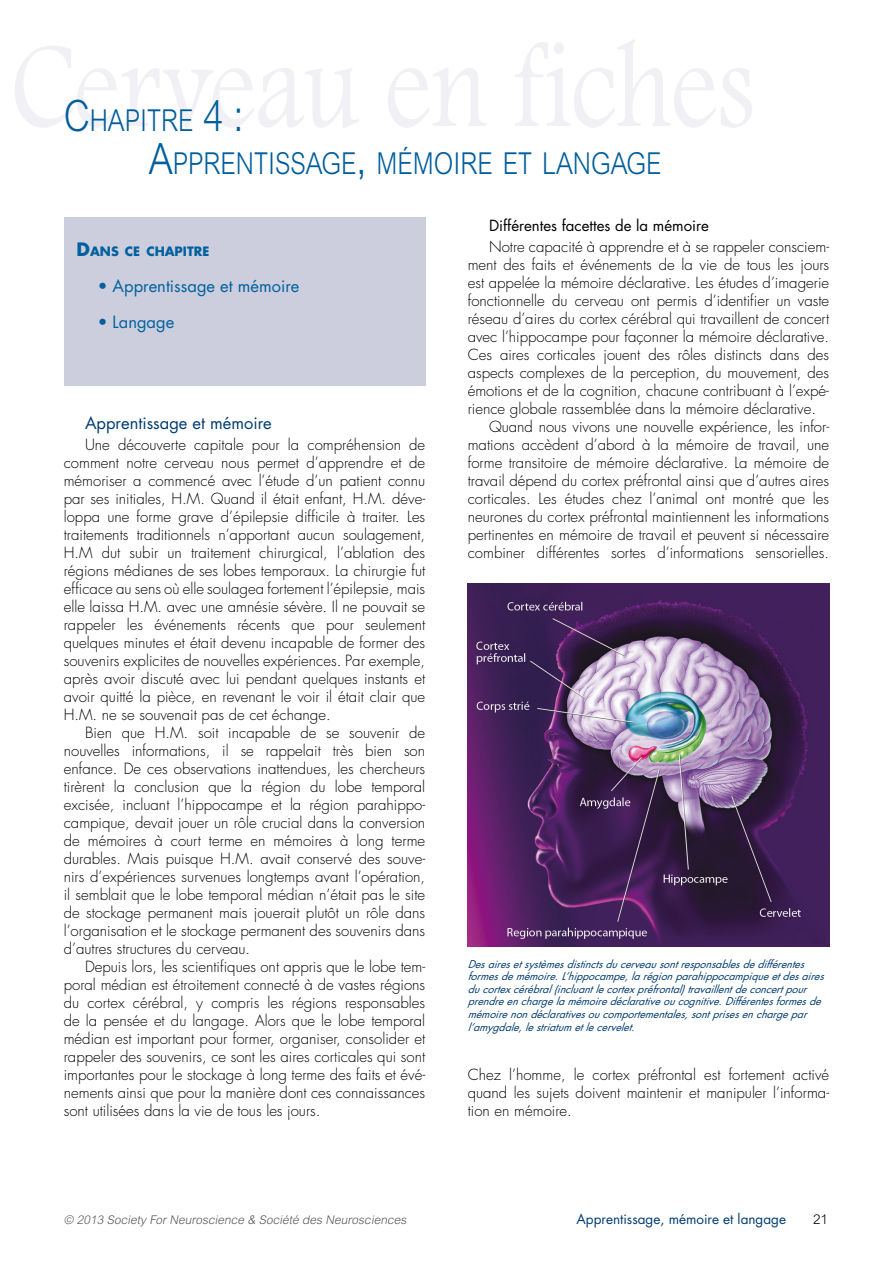
<style>
.page{position:relative;width:893px;height:1263px;background:#fff}
.page>*{position:absolute;margin:0;border:0;box-sizing:border-box;transform-origin:0 0}
.t1{font:300 30.3px/43.2px "Arial";color:#005e9c;scale:.83 1}
.t2{font:16.5px "Futura";color:#00609e}
.t3{font:16.5px "Futura";color:#003c70}
.t4{font:300 15px/18px "Futura";color:#000;text-align:justify}
.t5{font:15px "Futura";color:#000}
.t6{font:13.5px "Futura";color:#003c70}
.t7{font:300 13.5px "Arial";color:#000}
.t8{font:700 12.6px "Futura";color:#00609e}
.t9{font:italic 300 12px "Arial";color:#58585a}
.t10{font:italic 10.5px/12.6px "Futura";color:#003c70}
.s1{font-size:43.2px}
.s2{font-size:18px}
</style>
<div class="page">
<div style="left:64px;top:217px;width:361px;height:168px;background:#cdcedd"></div>
<img style="left:468px;top:584px;width:361px;height:363px">
<h1 class="t1" style="left:149px;top:98px;width:619px;text-indent:-85px"><span class="s1">C</span>HAPITRE <span class="s1">4 :<br>A</span>PPRENTISSAGE<span class="s1">,</span> MÉMOI RE ET LANGAGE</h1>
<p class="t8" style="left:77px;top:243px;width:134px"><span class="s2">D</span>ANS CE CHAPITRE</p>
<p class="t2" style="left:98px;top:275px;width:203px">• Apprentissage et mémoire</p>
<p class="t2" style="left:98px;top:311px;width:78px">• Langage</p>
<p class="t3" style="left:85px;top:412px;width:188px">Apprentissage et mémoire</p>
<p class="t4" style="left:64px;top:436px;width:363px;text-indent:21px">Une découverte capitale pour la compréhension de comment notre cerveau nous permet d’apprendre et de mémoriser a commencé avec l’étude d’un patient connu par ses initiales, H.M. Quand il était enfant, H.M. déve&shy;loppa une forme grave d’épilepsie difficile à traiter. Les traitements traditionnels n’apportant aucun soulagement, H.M dut subir un traitement chirurgical, l’ablation des régions médianes de ses lobes temporaux. La chirurgie fut efficace au sens où elle soulagea fortement l’épilepsie, mais elle laissa H.M. avec une amnésie sévère. Il ne pouvait se rappeler les événements récents que pour seulement quelques minutes et était devenu incapable de former des souvenirs explicites de nouvelles expériences. Par exemple, après avoir discuté avec lui pendant quelques instants et avoir quitté la pièce, en revenant le voir il était clair que H.M. ne se souvenait pas de cet échange.</p>
<p class="t4" style="left:64px;top:724px;width:363px;text-indent:21px">Bien que H.M. soit incapable de se souvenir de nouvelles informations, il se rappelait très bien son enfance. De ces observations inattendues, les chercheurs tirèrent la conclusion que la région du lobe temporal excisée, incluant l’hippocampe et la région parahippo&shy;campique, devait jouer un rôle crucial dans la conversion de mémoires à court terme en mémoires à long terme durables. Mais puisque H.M. avait conservé des souve&shy;nirs d’expériences survenues longtemps avant l’opération, il semblait que le lobe temporal médian n’était pas le site de stockage permanent mais jouerait plutôt un rôle dans l’organisation et le stockage permanent des souvenirs dans d’autres structures du cerveau.</p>
<p class="t4" style="left:64px;top:958px;width:363px;text-indent:21px">Depuis lors, les scientifiques ont appris que le lobe tem&shy;poral médian est étroitement connecté à de vastes régions du cortex cérébral, y compris les régions responsables de la pensée et du langage. Alors que le lobe temporal médian est important pour former, organiser, consolider et rappeler des souvenirs, ce sont les aires corticales qui sont importantes pour le stockage à long terme des faits et évé&shy;nements ainsi que pour la manière dont ces connaissances sont utilisées dans la vie de tous les jours.</p>
<p class="t5" style="left:489px;top:215px;width:221px">Différentes facettes de la mémoire</p>
<p class="t4" style="left:489px;top:238px;width:342px">Notre capacité à apprendre et à se rappeler consciem-</p>
<p class="t4" style="left:468px;top:256px;width:363px">ment des faits et événements de la vie de tous les jours</p>
<p class="t4" style="left:468px;top:274px;width:363px">est appelée la mémoire déclarative. Les études d’imagerie</p>
<p class="t4" style="left:468px;top:292px;width:363px">fonctionnelle du cerveau ont permis d’identifier un vaste</p>
<p class="t4" style="left:468px;top:310px;width:363px">réseau d’aires du cortex cérébral qui travaillent de concert</p>
<p class="t4" style="left:468px;top:328px;width:363px">avec l’hippocampe pour façonner la mémoire déclarative.</p>
<p class="t4" style="left:468px;top:346px;width:363px">Ces aires corticales jouent des rôles distincts dans des</p>
<p class="t4" style="left:468px;top:364px;width:363px">aspects complexes de la perception, du mouvement, des</p>
<p class="t4" style="left:468px;top:382px;width:363px">émotions et de la cognition, chacune contribuant à l’expé-</p>
<p class="t4" style="left:468px;top:400px;width:350px">rience globale rassemblée dans la mémoire déclarative.</p>
<p class="t4" style="left:489px;top:418px;width:342px">Quand nous vivons une nouvelle expérience, les infor-</p>
<p class="t4" style="left:468px;top:436px;width:363px">mations accèdent d’abord à la mémoire de travail, une</p>
<p class="t4" style="left:468px;top:454px;width:363px">forme transitoire de mémoire déclarative. La mémoire de</p>
<p class="t4" style="left:468px;top:472px;width:363px">travail dépend du cortex préfrontal ainsi que d’autres aires</p>
<p class="t4" style="left:468px;top:490px;width:363px">corticales. Les études chez l’animal ont montré que les</p>
<p class="t4" style="left:468px;top:508px;width:363px">neurones du cortex préfrontal maintiennent les informations</p>
<p class="t4" style="left:468px;top:526px;width:363px">pertinentes en mémoire de travail et peuvent si nécessaire</p>
<p class="t4" style="left:468px;top:544px;width:363px">combiner différentes sortes d’informations sensorielles.</p>
<p class="t10" style="left:468px;top:957px;width:360px">Des aires et systèmes distincts du cerveau sont responsables de différentes formes de mémoire. L’hippocampe, la région parahippocampique et des aires du cortex cérébral (incluant le cortex préfrontal) travaillent de concert pour prendre en charge la mémoire déclarative ou cognitive. Différentes formes de mémoire non déclaratives ou comportementales, sont prises en charge par<br>l ’amygdale, le striatum et le cervelet.</p>
<p class="t4" style="left:468px;top:1066px;width:363px">Chez l’homme, le cortex préfrontal est fortement activé quand les sujets doivent maintenir et manipuler l’informa&shy;tion en mémoire.</p>
<p class="t9" style="left:64px;top:1213px;width:346px">© 2013 Society For Neuroscience &amp; Société des Neurosciences</p>
<p class="t6" style="left:576px;top:1210px;width:211px">Apprentissage, mémoire et langage</p>
<p class="t7" style="left:813px;top:1212px;width:17px">21</p>
</div>
